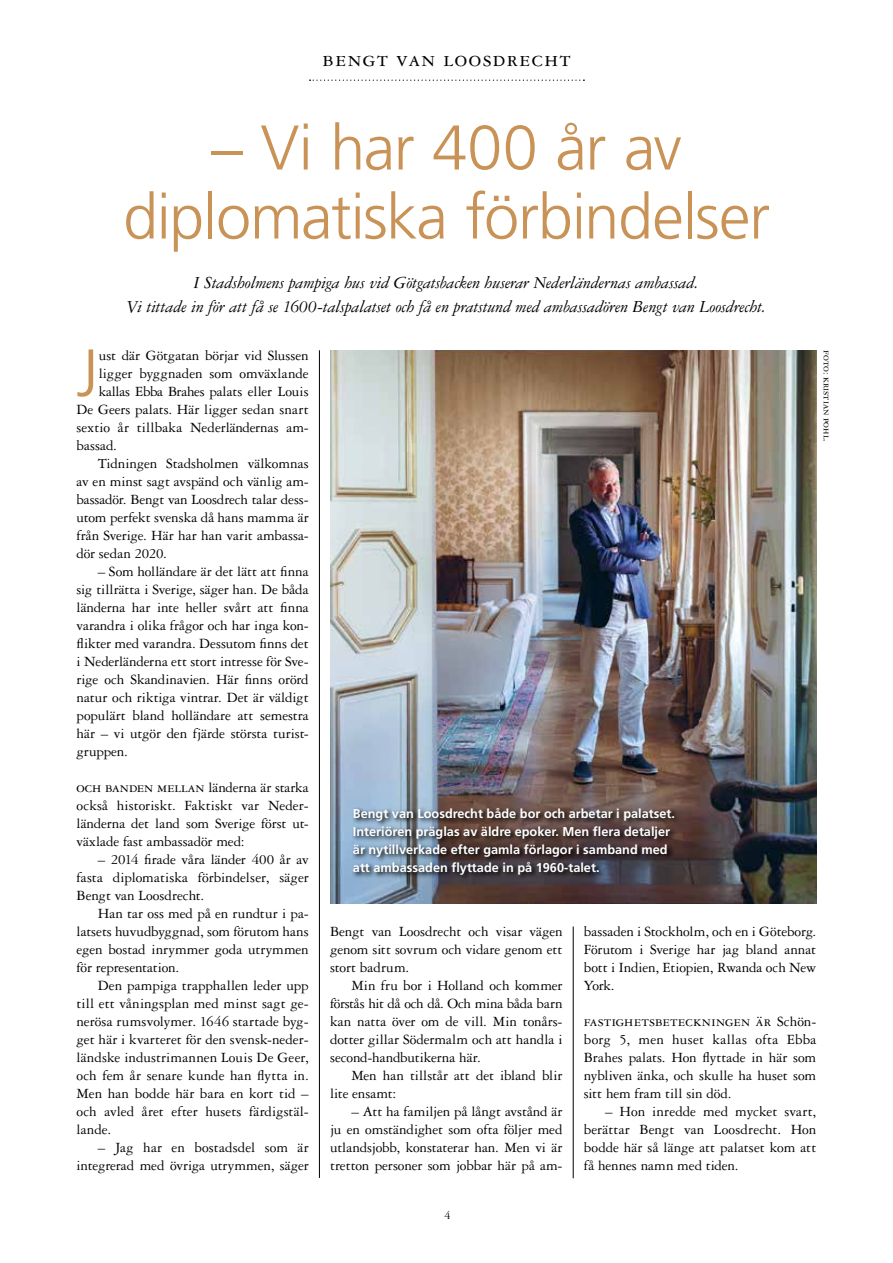
<style>
.page{position:relative;width:893px;height:1263px;background:#fff}
.page>*{position:absolute;margin:0;border:0;box-sizing:border-box;transform-origin:0 0}
.t1{font:300 66.6px "Frutiger";color:#c99256}
.t2{font:300 63px/69px "Frutiger";letter-spacing:-.02em;color:#c99256;text-align:center}
.t3{font:22.5px "Garamond 3 LT Std";color:#000}
.t4{font:italic 18px/24px "Garamond 3 LT Std";letter-spacing:-.01em;color:#000;text-align:center}
.t5{font:15px/18px "Garamond 3 LT Std";color:#000;text-align:justify}
.t6{font:15px/18px "Garamond 3 LT Std";letter-spacing:-.025em;color:#000}
.t7{font:700 12.75px/18px "Frutiger";color:#fff}
.t8{font:12px "Garamond 3 LT Std";color:#000}
.t9{font:10.5px "Garamond 3 LT Std";color:#000}
</style>
<div class="page">
<svg style="left:310px;top:80px;width:274px;height:1px"></svg>
<hr style="left:319px;top:350px;width:1px;height:828px;background:#000">
<hr style="left:573px;top:926px;width:1px;height:252px;background:#000">
<img style="left:330px;top:350px;width:486px;height:554px">
<svg style="left:352px;top:806px;width:329px;height:76px"></svg>
<h3 class="t3" style="left:323px;top:47px;width:250px">BENGT VAN LOOSDRECHT</h3>
<h2 class="t2" style="left:123px;top:114px;width:649px">– Vi har 400 år av diplomatiska förbindelser</h2>
<p class="t4" style="left:127px;top:271px;width:641px">I Stadsholmens pampiga hus vid Götgatsbacken huserar Nederländernas ambassad.<br>Vi tittade in för att få se 1600-talspalatset och få en pratstund med ambassadören Bengt van Loosdrecht.</p>
<h1 class="t1" style="left:76px;top:335px;width:24px">J</h1>
<p class="t5" style="left:99px;top:346px;width:212px">ust där Götgatan börjar vid Slussen</p>
<p class="t5" style="left:99px;top:364px;width:212px">ligger byggnaden som omväxlande</p>
<p class="t5" style="left:99px;top:382px;width:212px">kallas Ebba Brahes palats eller Louis</p>
<p class="t5" style="left:76px;top:400px;width:234px">De Geers palats. Här ligger sedan snart</p>
<p class="t5" style="left:76px;top:418px;width:234px">sextio år tillbaka Nederländernas am-</p>
<p class="t5" style="left:76px;top:436px;width:42px">bassad.</p>
<p class="t5" style="left:98px;top:454px;width:212px">Tidningen Stadsholmen välkomnas</p>
<p class="t5" style="left:76px;top:472px;width:234px">av en minst sagt avspänd och vänlig am-</p>
<p class="t5" style="left:76px;top:490px;width:234px">bassadör. Bengt van Loosdrech talar dess-</p>
<p class="t5" style="left:76px;top:508px;width:234px">utom perfekt svenska då hans mamma är</p>
<p class="t5" style="left:76px;top:526px;width:234px">från Sverige. Här har han varit ambassa-</p>
<p class="t5" style="left:76px;top:544px;width:92px">dör sedan 2020.</p>
<p class="t5" style="left:76px;top:562px;width:234px;text-indent:21px">– Som holländare är det lätt att finna sig tillrätta i Sverige, säger han. De båda länderna har inte heller svårt att finna varandra i olika frågor och har inga kon&shy;flikter med varandra. Dessutom finns det i Nederländerna ett stort intresse för Sve&shy;rige och Skandinavien. Här finns orörd natur och riktiga vintrar. Det är väldigt populärt bland holländare att semestra här – vi utgör den fjärde största turist&shy;gruppen.</p>
<p class="t5" style="left:76px;top:778px;width:234px">Och banden mellan länderna är starka också historiskt. Faktiskt var Neder&shy;länderna det land som Sverige först ut&shy;växlade fast ambassadör med:</p>
<p class="t5" style="left:76px;top:850px;width:234px;text-indent:21px">– 2014 firade våra länder 400 år av fasta diplomatiska förbindelser, säger Bengt van Loosdrecht.</p>
<p class="t5" style="left:76px;top:904px;width:234px;text-indent:21px">Han tar oss med på en rundtur i pa&shy;latsets huvudbyggnad, som förutom hans egen bostad inrymmer goda utrymmen för representation.</p>
<p class="t5" style="left:76px;top:976px;width:234px;text-indent:21px">Den pampiga trapphallen leder upp till ett våningsplan med minst sagt ge&shy;nerösa rumsvolymer. 1646 startade byg&shy;get här i kvarteret för den svensk-neder&shy;ländske industrimannen Louis De Geer, och fem år senare kunde han flytta in.<br>Men han bodde här bara en kort tid – och avled året efter husets färdigstäl&shy;lande.</p>
<p class="t5" style="left:76px;top:1138px;width:234px;text-align:right">– Jag har en bostadsdel som är integrerad med övriga utrymmen, säger</p>
<p class="t7" style="left:353px;top:804px;width:324px">Bengt van Loosdrecht både bor och arbetar i palatset.<br>Interiören präglas av äldre epoker. Men flera detaljer är nytillverkade efter gamla förlagor i samband med att ambassaden flyttade in på 1960-talet.</p>
<p class="t9" style="left:833px;top:350px;width:93px;rotate:90deg">foto: kristian pohl.</p>
<p class="t5" style="left:330px;top:923px;width:234px">Bengt van Loosdrecht och visar vägen genom sitt sovrum och vidare genom ett stort badrum.</p>
<p class="t5" style="left:330px;top:977px;width:234px;text-indent:21px">Min fru bor i Holland och kommer förstås hit då och då. Och mina båda barn kan natta över om de vill. Min tonårs&shy;dotter gillar Södermalm och att handla i second-handbutikerna här.</p>
<p class="t6" style="left:330px;top:1067px;width:234px;text-indent:21px">Men han tillstår att det ibland blir lite ensamt:</p>
<p class="t5" style="left:330px;top:1103px;width:234px;text-indent:21px">– Att ha familjen på långt avstånd är ju en omständighet som ofta följer med utlandsjobb, konstaterar han. Men vi är tretton personer som jobbar här på am-</p>
<p class="t8" style="left:444px;top:1209px;width:7px">4</p>
<p class="t5" style="left:584px;top:923px;width:234px">bassaden i Stockholm, och en i Göteborg.<br>Förutom i Sverige har jag bland annat bott i Indien, Etiopien, Rwanda och New York.</p>
<p class="t5" style="left:584px;top:1013px;width:234px">Fastighetsbeteckningen är Schön&shy;borg 5, men huset kallas ofta Ebba Brahes palats. Hon flyttade in här som nybliven änka, och skulle ha huset som sitt hem fram till sin död.</p>
<p class="t5" style="left:584px;top:1103px;width:234px;text-indent:21px">– Hon inredde med mycket svart, berättar Bengt van Loosdrecht. Hon bodde här så länge att palatset kom att få hennes namn med tiden.</p>
</div>
